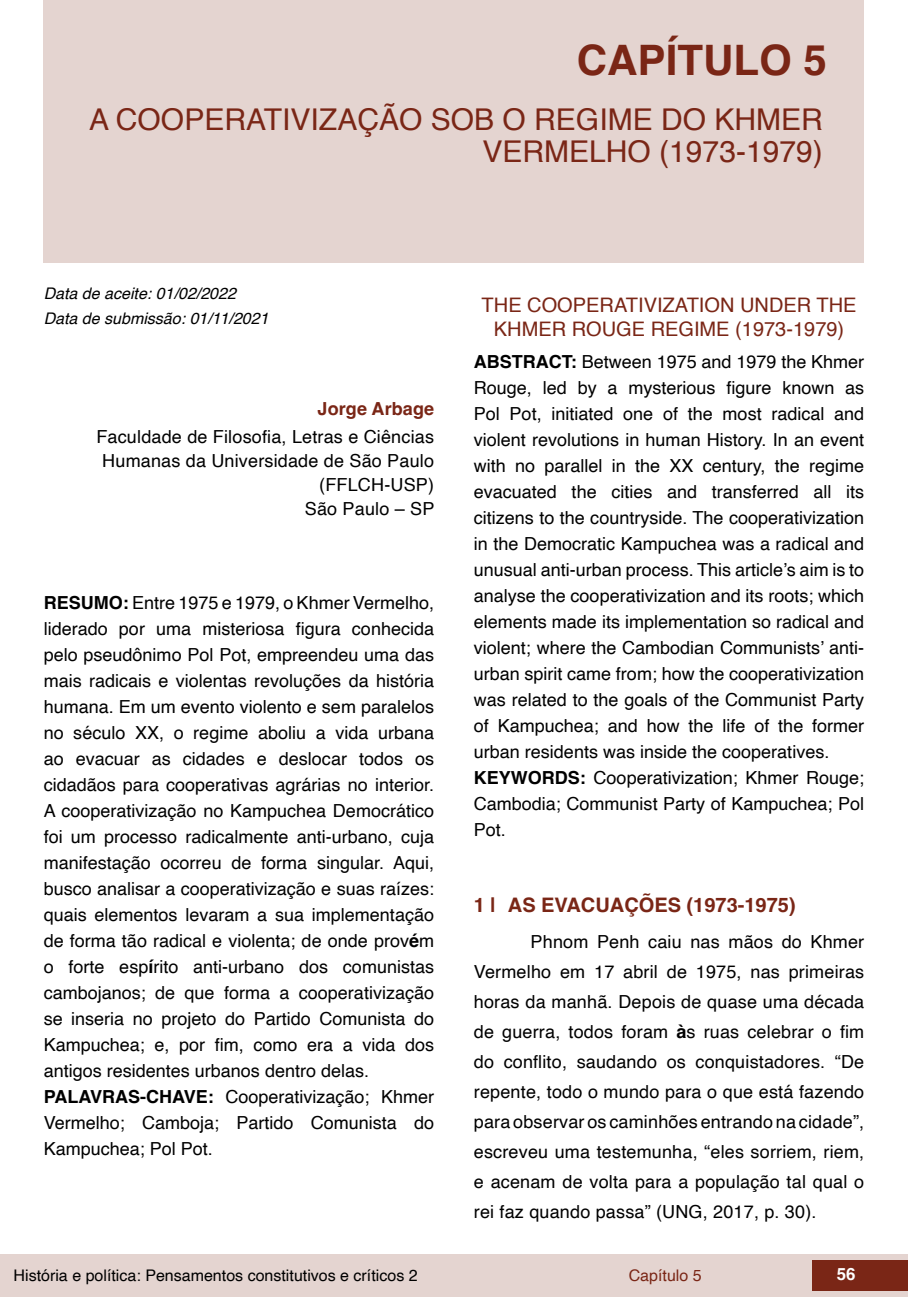
<style>
.page{position:relative;width:908px;height:1304px;background:#fff}
.page>*{position:absolute;margin:0;border:0;box-sizing:border-box;transform-origin:0 0}
.t1{font:700 42px "Helvetica";color:#7a2616}
.t2{font:30px/32px "Helvetica";color:#7a2616;text-align:right}
.t3{font:20px/24px "Helvetica";color:#7a2616;text-align:center}
.t4{font:700 20px "Helvetica";color:#7a2616}
.t5{font:18px/26px "Helvetica";color:#000}
.t6{font:700 18px "Helvetica";letter-spacing:.005em;color:#7a2616}
.t7{font:700 16.8px "Helvetica";color:#fff}
.t8{font:16px "Helvetica";color:#000}
.t9{font:italic 16px "Helvetica";color:#000}
.t10{font:16px "Helvetica";color:#7a2616}
.s1{font-weight:700}
</style>
<div class="page">
<div style="left:0;top:1254px;width:906px;height:43px;background:#e4d4d0"></div>
<div style="left:812px;top:1261px;width:95px;height:30px;background:#7a2616"></div>
<div style="left:44px;top:0;width:819px;height:263px;background:#e4d4d0"></div>
<h1 class="t1" style="left:576px;top:35px;width:251px">CAPÍTULO 5</h1>
<h2 class="t2" style="left:89px;top:104px;width:734px">A COOPERATIVIZAÇÃO SOB O REGIME DO KHMER<br>VERMELHO (1973-1979)</h2>
<p class="t9" style="left:44px;top:280px;width:194px">Data de aceite: 01/02/2022</p>
<p class="t9" style="left:44px;top:306px;width:226px">Data de submissão: 01/11/2021</p>
<p class="t6" style="left:317px;top:398px;width:118px">Jorge Arbage</p>
<p class="t5" style="left:96px;top:425px;width:339px;line-height:24px;text-align:right">Faculdade de Filosofia, Letras e Ciências<br>Humanas da Universidade de São Paulo (FFLCH-USP)<br>São Paulo – SP</p>
<p class="t5" style="left:44px;top:590px;width:392px"><span class="s1">RESUMO:</span> Entre 1975 e 1979, o Khmer Vermelho, liderado por uma misteriosa figura conhecida pelo pseudônimo Pol Pot, empreendeu uma das mais radicais e violentas revoluções da história humana. Em um evento violento e sem paralelos no século XX, o regime aboliu a vida urbana ao evacuar as cidades e deslocar todos os cidadãos para cooperativas agrárias no interior.<br>A cooperativização no Kampuchea Democrático foi um processo radicalmente anti-urbano, cuja manifestação ocorreu de forma singular. Aqui, busco analisar a cooperativização e suas raízes: quais elementos levaram a sua implementação de forma tão radical e violenta; de onde prov<span class="s1">é</span>m o forte esp<span class="s1">í</span>rito anti-urbano dos comunistas cambojanos; de que forma a cooperativização se inseria no projeto do Partido Comunista do Kampuchea; e, por fim, como era a vida dos antigos residentes urbanos dentro delas.<br><span class="s1">PALAVRAS-CHAVE:</span> Cooperativização; Khmer Vermelho; Camboja; Partido Comunista do Kampuchea; Pol Pot.</p>
<p class="t3" style="left:481px;top:294px;width:376px">THE COOPERATIVIZATION UNDER THE<br>KHMER ROUGE REGIME (1973-1979)</p>
<p class="t5" style="left:473px;top:349px;width:392px"><span class="s1">ABSTRACT:</span> Between 1975 and 1979 the Khmer Rouge, led by a mysterious figure known as Pol Pot, initiated one of the most radical and violent revolutions in human History. In an event with no parallel in the XX century, the regime evacuated the cities and transferred all its citizens to the countryside. The cooperativization in the Democratic Kampuchea was a radical and unusual anti-urban process. This article’s aim is to analyse the cooperativization and its roots; which elements made its implementation so radical and violent; where the Cambodian Communists’ anti&shy;urban spirit came from; how the cooperativization was related to the goals of the Communist Party of Kampuchea; and how the life of the former urban residents was inside the cooperatives.<br><span class="s1">KEYWORDS:</span> Cooperativization; Khmer Rouge; Cambodia; Communist Party of Kampuchea; Pol Pot.</p>
<p class="t4" style="left:473px;top:893px;width:323px">1 | AS EVACUAÇÕES (1973-1975)</p>
<p class="t5" style="left:473px;top:927px;width:392px;line-height:30px;text-align:justify;text-indent:57px">Phnom Penh caiu nas mãos do Khmer Vermelho em 17 abril de 1975, nas primeiras horas da manhã. Depois de quase uma década de guerra, todos foram <span class="s1">à</span>s ruas celebrar o fim do conflito, saudando os conquistadores. “De repente, todo o mundo para o que está fazendo para observar os caminhões entrando na cidade”, escreveu uma testemunha, “eles sorriem, riem, e acenam de volta para a população tal qual o rei faz quando passa” (UNG, 2017, p. 30).</p>
<p class="t8" style="left:14px;top:1263px;width:405px">História e política: Pensamentos constitutivos e críticos 2</p>
<p class="t10" style="left:628px;top:1263px;width:74px">Capítulo 5</p>
<p class="t7" style="left:836px;top:1264px;width:20px">56</p>
</div>
